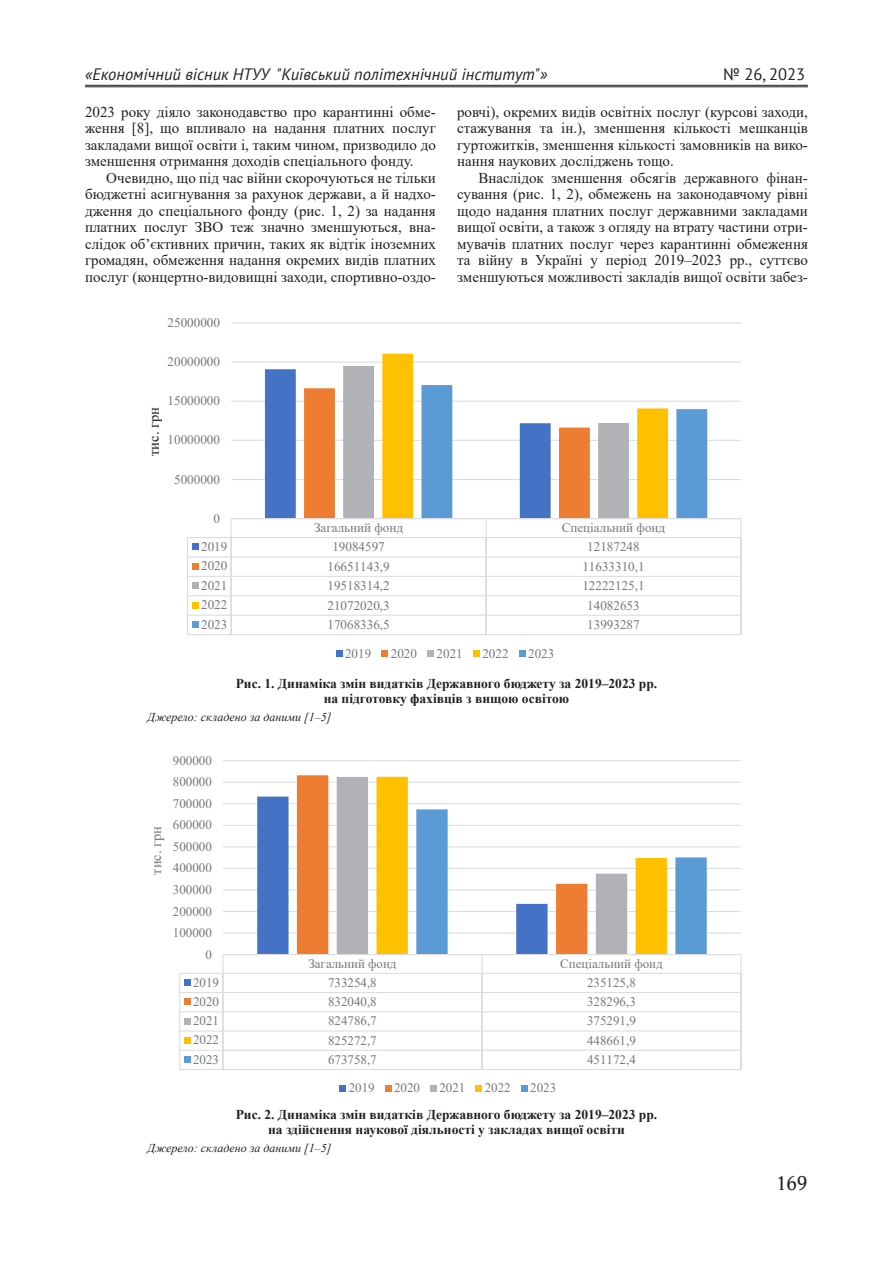
<style>
.page{position:relative;width:893px;height:1263px;background:#fff}
.page>*{position:absolute;margin:0;border:0;box-sizing:border-box;transform-origin:0 0}
.t1{font:19.5px "Adonis C";color:#231f20}
.t2{font:italic 16.5px "PT Sans";color:#231f20}
.t3{font:16.5px "PT Sans";color:#231f20}
.Текст_основной_G{font:15px/16.5px "Times New Roman";color:#231f20;text-align:justify}
.t4{font:14.55px "Times New Roman";color:#231f20}
.t5{font:14.4px "Times New Roman";color:#76787b}
.Рисунок{font:700 13.5px/15.8px "Times New Roman";color:#231f20;text-align:center}
.t6{font:13.05px "Times New Roman";color:#76787b}
.Джерело{font:italic 12px "Times New Roman";color:#231f20}
</style>
<div class="page">
<hr style="left:85px;top:85px;width:723px;height:1px;background:#231f20">
<hr style="left:85px;top:86px;width:723px;height:1px;background:#231f20">
<hr style="left:231px;top:479px;width:510px;height:1px;background:#dcdddf">
<hr style="left:231px;top:440px;width:510px;height:1px;background:#dcdddf">
<hr style="left:231px;top:401px;width:510px;height:1px;background:#dcdddf">
<hr style="left:231px;top:362px;width:510px;height:1px;background:#dcdddf">
<hr style="left:231px;top:322px;width:510px;height:2px;background:#dcdddf">
<svg style="left:382px;top:354px;width:286px;height:12px"></svg>
<hr style="left:231px;top:518px;width:510px;height:1px;background:#dcdddf">
<hr style="left:188px;top:537px;width:553px;height:1px;background:#dcdddf">
<hr style="left:188px;top:556px;width:553px;height:1px;background:#dcdddf">
<hr style="left:188px;top:576px;width:553px;height:1px;background:#dcdddf">
<hr style="left:188px;top:595px;width:553px;height:1px;background:#dcdddf">
<hr style="left:188px;top:615px;width:553px;height:1px;background:#dcdddf">
<svg style="left:187px;top:537px;width:11px;height:98px"></svg>
<hr style="left:188px;top:634px;width:553px;height:1px;background:#dcdddf">
<svg style="left:231px;top:519px;width:1px;height:115px"></svg>
<svg style="left:265px;top:366px;width:442px;height:268px"></svg>
<svg style="left:740px;top:519px;width:1px;height:115px"></svg>
<div style="left:192px;top:621px;width:6px;height:7px;background:#5b9bd5"></div>
<div style="left:336px;top:650px;width:6px;height:7px;background:#4472c4"></div>
<div style="left:382px;top:650px;width:6px;height:7px;background:#ed7d31"></div>
<div style="left:427px;top:650px;width:7px;height:7px;background:#b1b2b6"></div>
<div style="left:473px;top:650px;width:7px;height:7px;background:#ffc000"></div>
<div style="left:519px;top:650px;width:6px;height:7px;background:#5b9bd5"></div>
<hr style="left:223px;top:932px;width:518px;height:1px;background:#dcdddf">
<hr style="left:223px;top:911px;width:518px;height:1px;background:#dcdddf">
<hr style="left:223px;top:889px;width:518px;height:1px;background:#dcdddf">
<hr style="left:223px;top:868px;width:518px;height:1px;background:#dcdddf">
<hr style="left:223px;top:846px;width:518px;height:1px;background:#dcdddf">
<hr style="left:223px;top:825px;width:518px;height:1px;background:#dcdddf">
<hr style="left:223px;top:803px;width:518px;height:1px;background:#dcdddf">
<hr style="left:223px;top:782px;width:518px;height:1px;background:#dcdddf">
<hr style="left:223px;top:760px;width:518px;height:1px;background:#dcdddf">
<svg style="left:257px;top:796px;width:40px;height:158px;fill:#4472c4"></svg>
<svg style="left:297px;top:775px;width:111px;height:179px;fill:#ed7d31"></svg>
<svg style="left:337px;top:777px;width:39px;height:177px;fill:#b1b2b6"></svg>
<svg style="left:376px;top:777px;width:291px;height:177px"></svg>
<hr style="left:223px;top:954px;width:518px;height:1px;background:#dcdddf">
<hr style="left:180px;top:973px;width:561px;height:1px;background:#dcdddf">
<svg style="left:740px;top:954px;width:2px;height:38px"></svg>
<hr style="left:180px;top:992px;width:561px;height:1px;background:#dcdddf">
<hr style="left:740px;top:992px;width:2px;height:20px;background:#dcdddf">
<hr style="left:180px;top:1011px;width:561px;height:1px;background:#dcdddf">
<hr style="left:180px;top:1030px;width:561px;height:1px;background:#dcdddf">
<hr style="left:180px;top:1050px;width:561px;height:1px;background:#dcdddf">
<svg style="left:179px;top:973px;width:11px;height:96px"></svg>
<hr style="left:180px;top:1069px;width:561px;height:1px;background:#dcdddf">
<svg style="left:222px;top:954px;width:1px;height:115px"></svg>
<svg style="left:416px;top:809px;width:291px;height:260px"></svg>
<svg style="left:740px;top:1012px;width:2px;height:57px"></svg>
<div style="left:184px;top:1056px;width:6px;height:7px;background:#5b9bd5"></div>
<svg style="left:340px;top:1085px;width:6px;height:6px"></svg>
<svg style="left:385px;top:1085px;width:6px;height:6px"></svg>
<div style="left:430px;top:1085px;width:7px;height:6px;background:#b1b2b6"></div>
<svg style="left:476px;top:1085px;width:6px;height:6px"></svg>
<svg style="left:521px;top:1085px;width:6px;height:6px"></svg>
<p class="t2" style="left:85px;top:64px;width:464px">«Економічний вісник НТУУ "Київський політехнічний інститут"»</p>
<p class="t3" style="left:723px;top:64px;width:84px">№ 26, 2023</p>
<p class="Текст_основной_G" style="left:85px;top:103px;width:352px">2023 року діяло законодавство про карантинні обме&shy;ження [8], що впливало на надання платних послуг закладами вищої освіти і, таким чином, призводило до зменшення отримання доходів спеціального фонду.</p>
<p class="Текст_основной_G" style="left:85px;top:169px;width:352px;text-indent:21px">Очевидно, що під час війни скорочуються не тільки бюджетні асигнування за рахунок держави, а й надхо&shy;дження до спеціального фонду (рис. 1, 2) за надання платних послуг ЗВО теж значно зменшуються, вна&shy;слідок об’єктивних причин, таких як відтік іноземних громадян, обмеження надання окремих видів платних послуг (концертно-видовищні заходи, спортивно-оздо-</p>
<p class="Текст_основной_G" style="left:457px;top:103px;width:352px">ровчі), окремих видів освітніх послуг (курсові заходи, стажування та ін.), зменшення кількості мешканців гуртожитків, зменшення кількості замовників на вико&shy;нання наукових досліджень тощо.</p>
<p class="Текст_основной_G" style="left:457px;top:169px;width:352px;text-indent:21px">Внаслідок зменшення обсягів державного фінан&shy;сування (рис. 1, 2), обмежень на законодавчому рівні щодо надання платних послуг державними закладами вищої освіти, а також з огляду на втрату частини отри&shy;мувачів платних послуг через карантинні обмеження та війну в Україні у період 2019–2023 рр., суттєво зменшуються можливості закладів вищої освіти забез-</p>
<p class="t6" style="left:168px;top:314px;width:54px">25000000</p>
<p class="t6" style="left:168px;top:353px;width:54px">20000000</p>
<p class="t6" style="left:168px;top:392px;width:54px">15000000</p>
<p class="t4" style="left:144px;top:456px;width:50px;rotate:-90deg">тис. грн</p>
<p class="t6" style="left:168px;top:431px;width:54px">10000000</p>
<p class="t6" style="left:174px;top:470px;width:47px">5000000</p>
<p class="t6" style="left:213px;top:509px;width:8px">0</p>
<p class="t6" style="left:314px;top:519px;width:90px">Загальний фонд</p>
<p class="t6" style="left:562px;top:519px;width:105px">Спеціальний фонд</p>
<p class="t6" style="left:201px;top:537px;width:28px">2019</p>
<p class="t6" style="left:332px;top:538px;width:54px">19084597</p>
<p class="t6" style="left:587px;top:538px;width:54px">12187248</p>
<p class="t6" style="left:201px;top:557px;width:28px">2020</p>
<p class="t6" style="left:327px;top:557px;width:64px">16651143,9</p>
<p class="t6" style="left:582px;top:557px;width:64px">11633310,1</p>
<p class="t6" style="left:201px;top:576px;width:28px">2021</p>
<p class="t6" style="left:327px;top:577px;width:64px">19518314,2</p>
<p class="t6" style="left:582px;top:577px;width:64px">12222125,1</p>
<p class="t6" style="left:201px;top:596px;width:28px">2022</p>
<p class="t6" style="left:327px;top:596px;width:64px">21072020,3</p>
<p class="t6" style="left:587px;top:596px;width:54px">14082653</p>
<p class="t6" style="left:201px;top:615px;width:28px">2023</p>
<p class="t6" style="left:327px;top:615px;width:64px">17068336,5</p>
<p class="t6" style="left:587px;top:615px;width:54px">13993287</p>
<p class="t6" style="left:345px;top:644px;width:28px">2019</p>
<p class="t6" style="left:391px;top:644px;width:28px">2020</p>
<p class="t6" style="left:437px;top:644px;width:28px">2021</p>
<p class="t6" style="left:482px;top:644px;width:28px">2022</p>
<p class="t6" style="left:528px;top:644px;width:28px">2023</p>
<p class="Рисунок" style="left:236px;top:675px;width:423px">Рис. 1. Динаміка змін видатків Державного бюджету за 2019–2023 рр. на підготовку фахівців з вищою освітою</p>
<p class="Джерело" style="left:147px;top:709px;width:186px">Джерело: складено за даними [1–5]</p>
<p class="t6" style="left:173px;top:751px;width:40px">900000</p>
<p class="t6" style="left:173px;top:773px;width:40px">800000</p>
<p class="t5" style="left:146px;top:874px;width:50px;rotate:-90deg">тис. грн</p>
<p class="t6" style="left:173px;top:794px;width:40px">700000</p>
<p class="t6" style="left:173px;top:816px;width:40px">600000</p>
<p class="t6" style="left:173px;top:837px;width:40px">500000</p>
<p class="t6" style="left:173px;top:859px;width:40px">400000</p>
<p class="t6" style="left:173px;top:880px;width:40px">300000</p>
<p class="t6" style="left:173px;top:902px;width:40px">200000</p>
<p class="t6" style="left:173px;top:923px;width:40px">100000</p>
<p class="t6" style="left:205px;top:945px;width:8px">0</p>
<p class="t6" style="left:308px;top:955px;width:90px">Загальний фонд</p>
<p class="t6" style="left:560px;top:955px;width:104px">Спеціальний фонд</p>
<p class="t6" style="left:193px;top:973px;width:27px">2019</p>
<p class="t6" style="left:328px;top:973px;width:50px">733254,8</p>
<p class="t6" style="left:587px;top:973px;width:50px">235125,8</p>
<p class="t6" style="left:193px;top:992px;width:27px">2020</p>
<p class="t6" style="left:328px;top:993px;width:50px">832040,8</p>
<p class="t6" style="left:587px;top:993px;width:50px">328296,3</p>
<p class="t6" style="left:193px;top:1011px;width:27px">2021</p>
<p class="t6" style="left:328px;top:1012px;width:50px">824786,7</p>
<p class="t6" style="left:587px;top:1012px;width:50px">375291,9</p>
<p class="t6" style="left:193px;top:1031px;width:27px">2022</p>
<p class="t6" style="left:328px;top:1031px;width:50px">825272,7</p>
<p class="t6" style="left:587px;top:1031px;width:50px">448661,9</p>
<p class="t6" style="left:193px;top:1050px;width:27px">2023</p>
<p class="t6" style="left:328px;top:1050px;width:50px">673758,7</p>
<p class="t6" style="left:587px;top:1050px;width:50px">451172,4</p>
<p class="t6" style="left:349px;top:1078px;width:27px">2019</p>
<p class="t6" style="left:394px;top:1078px;width:27px">2020</p>
<p class="t6" style="left:439px;top:1078px;width:27px">2021</p>
<p class="t6" style="left:485px;top:1078px;width:27px">2022</p>
<p class="t6" style="left:530px;top:1078px;width:27px">2023</p>
<p class="Рисунок" style="left:236px;top:1106px;width:423px">Рис. 2. Динаміка змін видатків Державного бюджету за 2019–2023 рр. на здійснення наукової діяльності у закладах вищої освіти</p>
<p class="Джерело" style="left:147px;top:1140px;width:186px">Джерело: складено за даними [1–5]</p>
<h1 class="t1" style="left:776px;top:1172px;width:33px">169</h1>
</div>
